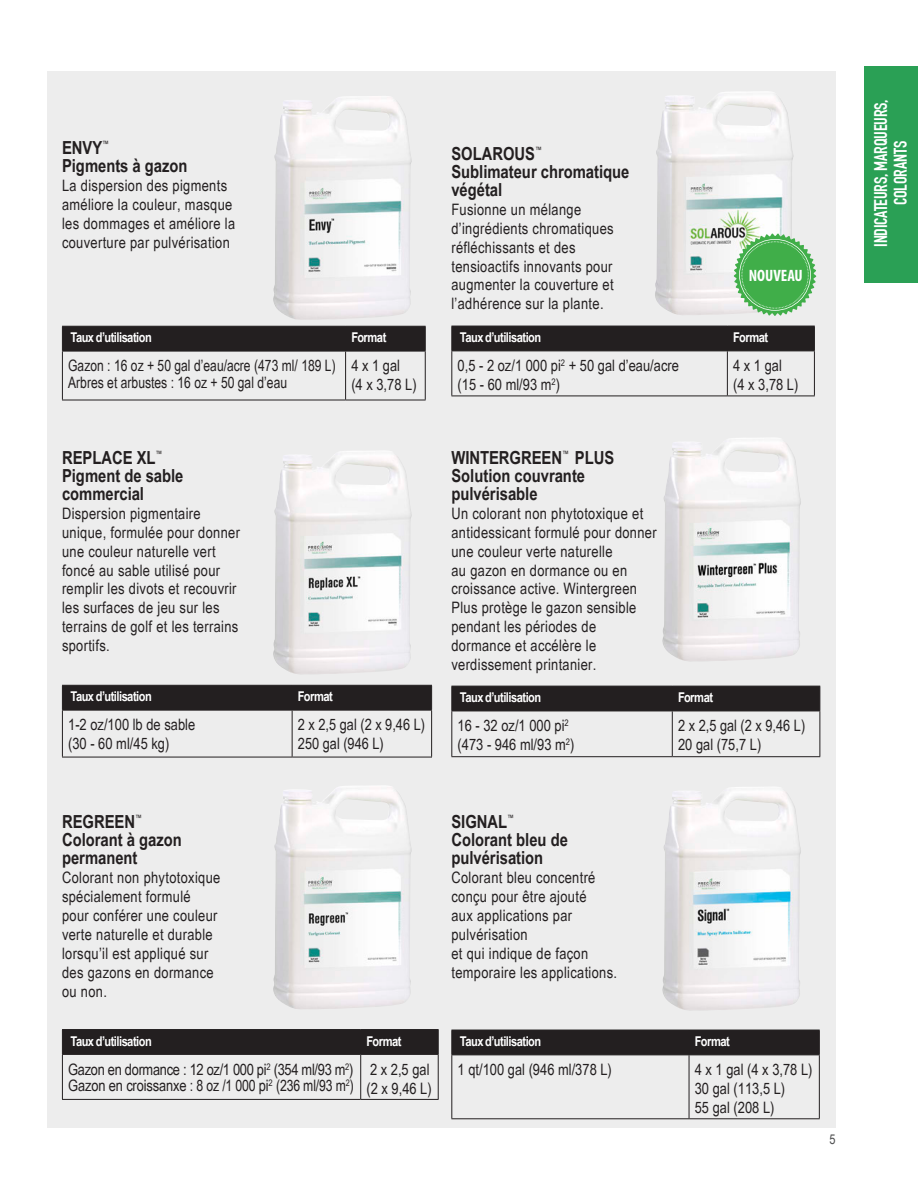
<style>
.page{position:relative;width:918px;height:1188px;background:#fff}
.page>*{position:absolute;margin:0;border:0;box-sizing:border-box;transform-origin:0 0}
.Product{font:700 condensed 18px/18px "Helvetica";color:#231f20}
.t1{font:700 18px "DIN Condensed";letter-spacing:-.01em;color:#fff}
.t2{font:700 condensed 16.5px "Myriad Pro";color:#fff}
.hero_body{font:condensed 15.75px/18.9px "Helvetica";letter-spacing:.02em;color:#231f20}
.Hero_Body{font:condensed 15.75px/18.9px "Helvetica";color:#231f20}
.Hero_Body-2{font:condensed 15.75px "Helvetica";color:#231f20;scale:.94 1}
.Hero_Body-3{font:condensed 15.75px "Helvetica";letter-spacing:-.02em;color:#231f20}
.t3{font:700 condensed 13.5px "Helvetica";letter-spacing:-.035em;color:#fff}
.t4{font:condensed 13.5px "Helvetica";color:#4b4c4d}
</style>
<div class="page">
<div style="left:48px;top:71px;width:788px;height:1057px;background:#ededed"></div>
<div style="left:864px;top:67px;width:54px;height:216px;background:#2aa055"></div>
<img style="left:273px;top:96px;width:139px;height:224px">
<div style="left:62px;top:326px;width:364px;height:25px;background:#231f20"></div>
<hr style="left:62px;top:351px;width:1px;height:49px;background:#231f20">
<hr style="left:62px;top:351px;width:284px;height:1px;background:#231f20">
<hr style="left:62px;top:400px;width:284px;height:1px;background:#231f20">
<hr style="left:345px;top:351px;width:1px;height:49px;background:#231f20">
<hr style="left:346px;top:351px;width:80px;height:1px;background:#231f20">
<hr style="left:346px;top:400px;width:80px;height:1px;background:#231f20">
<hr style="left:425px;top:351px;width:1px;height:49px;background:#231f20">
<img style="left:273px;top:786px;width:139px;height:223px">
<hr style="left:62px;top:1029px;width:299px;height:1px;background:#231f20">
<hr style="left:361px;top:1029px;width:78px;height:1px;background:#231f20">
<div style="left:62px;top:1030px;width:377px;height:24px;background:#231f20"></div>
<hr style="left:62px;top:1055px;width:1px;height:44px;background:#231f20">
<hr style="left:62px;top:1054px;width:299px;height:1px;background:#231f20">
<hr style="left:62px;top:1099px;width:299px;height:1px;background:#231f20">
<hr style="left:360px;top:1055px;width:1px;height:44px;background:#231f20">
<hr style="left:361px;top:1054px;width:78px;height:1px;background:#231f20">
<hr style="left:361px;top:1099px;width:78px;height:1px;background:#231f20">
<hr style="left:438px;top:1055px;width:1px;height:44px;background:#231f20">
<img style="left:662px;top:438px;width:139px;height:223px">
<div style="left:451px;top:686px;width:370px;height:25px;background:#231f20"></div>
<hr style="left:451px;top:711px;width:1px;height:45px;background:#231f20">
<hr style="left:451px;top:711px;width:221px;height:1px;background:#231f20">
<hr style="left:451px;top:756px;width:221px;height:1px;background:#231f20">
<hr style="left:672px;top:711px;width:1px;height:45px;background:#231f20">
<hr style="left:672px;top:711px;width:148px;height:1px;background:#231f20">
<hr style="left:672px;top:756px;width:148px;height:1px;background:#231f20">
<hr style="left:820px;top:711px;width:1px;height:45px;background:#231f20">
<img style="left:273px;top:451px;width:139px;height:223px">
<div style="left:62px;top:685px;width:370px;height:25px;background:#231f20"></div>
<hr style="left:62px;top:710px;width:1px;height:47px;background:#231f20">
<hr style="left:62px;top:710px;width:230px;height:1px;background:#231f20">
<hr style="left:62px;top:757px;width:230px;height:1px;background:#231f20">
<hr style="left:292px;top:710px;width:1px;height:47px;background:#231f20">
<hr style="left:292px;top:710px;width:140px;height:1px;background:#231f20">
<hr style="left:292px;top:757px;width:140px;height:1px;background:#231f20">
<hr style="left:431px;top:710px;width:1px;height:47px;background:#231f20">
<img style="left:662px;top:787px;width:139px;height:224px">
<div style="left:451px;top:1030px;width:369px;height:24px;background:#231f20"></div>
<hr style="left:451px;top:1055px;width:1px;height:63px;background:#231f20">
<hr style="left:451px;top:1054px;width:238px;height:1px;background:#231f20">
<hr style="left:451px;top:1118px;width:238px;height:1px;background:#231f20">
<hr style="left:689px;top:1055px;width:1px;height:63px;background:#231f20">
<hr style="left:689px;top:1054px;width:131px;height:1px;background:#231f20">
<hr style="left:689px;top:1118px;width:131px;height:1px;background:#231f20">
<hr style="left:819px;top:1055px;width:1px;height:63px;background:#231f20">
<img style="left:655px;top:91px;width:139px;height:224px">
<div style="left:451px;top:326px;width:364px;height:25px;background:#231f20"></div>
<hr style="left:451px;top:351px;width:1px;height:45px;background:#231f20">
<hr style="left:451px;top:351px;width:276px;height:1px;background:#231f20">
<hr style="left:451px;top:396px;width:276px;height:1px;background:#231f20">
<hr style="left:727px;top:351px;width:1px;height:45px;background:#231f20">
<hr style="left:727px;top:351px;width:88px;height:1px;background:#231f20">
<hr style="left:727px;top:396px;width:88px;height:1px;background:#231f20">
<hr style="left:814px;top:351px;width:1px;height:45px;background:#231f20">
<svg style="left:734px;top:234px;width:82px;height:82px"></svg>
<p class="Product" style="left:62px;top:139px;width:127px">ENVY<sup>™<br></sup>Pigments à gazon</p>
<p class="hero_body" style="left:62px;top:176px;width:175px">La dispersion des pigments améliore la couleur, masque les dommages et améliore la couverture par pulvérisation</p>
<p class="t3" style="left:71px;top:330px;width:83px">Taux d’utilisation</p>
<p class="t3" style="left:351px;top:330px;width:37px">Format</p>
<p class="Hero_Body-2" style="left:68px;top:357px;width:286px">Gazon : 16 oz + 50 gal d’eau/acre (473 ml/ 189 L)</p>
<p class="Hero_Body-2" style="left:68px;top:373px;width:234px">Arbres et arbustes : 16 oz + 50 gal d’eau</p>
<p class="Hero_Body" style="left:351px;top:357px;width:50px">4 x 1 gal</p>
<p class="Hero_Body" style="left:351px;top:376px;width:67px">(4 x 3,78 L)</p>
<p class="Product" style="left:62px;top:449px;width:104px">REPLACE XL<sup>™</sup></p>
<p class="Product" style="left:62px;top:467px;width:123px">Pigment de sable commercial</p>
<p class="hero_body" style="left:62px;top:504px;width:179px">Dispersion pigmentaire unique, formulée pour donner une couleur naturelle vert foncé au sable utilisé pour remplir les divots et recouvrir les surfaces de jeu sur les terrains de golf et les terrains sportifs.</p>
<p class="t3" style="left:71px;top:689px;width:83px">Taux d’utilisation</p>
<p class="t3" style="left:298px;top:689px;width:37px">Format</p>
<p class="Hero_Body" style="left:68px;top:716px;width:129px">1-2 oz/100 lb de sable</p>
<p class="Hero_Body" style="left:68px;top:735px;width:103px">(30 - 60 ml/45 kg)</p>
<p class="Hero_Body" style="left:298px;top:716px;width:129px">2 x 2,5 gal (2 x 9,46 L)</p>
<p class="Hero_Body" style="left:298px;top:735px;width:88px">250 gal (946 L)</p>
<p class="Product" style="left:451px;top:145px;width:94px">SOLAROUS<sup>™</sup></p>
<p class="Product" style="left:451px;top:163px;width:179px">Sublimateur chromatique végétal</p>
<p class="hero_body" style="left:451px;top:200px;width:164px">Fusionne un mélange d’ingrédients chromatiques réfléchissants et des tensioactifs innovants pour augmenter la couverture et l’adhérence sur la plante.</p>
<p class="t2" style="left:749px;top:265px;width:56px">NOUVEAU</p>
<p class="t3" style="left:460px;top:329px;width:83px">Taux d’utilisation</p>
<p class="t3" style="left:733px;top:329px;width:37px">Format</p>
<p class="Hero_Body" style="left:458px;top:357px;width:223px">0,5 - 2 oz/1 000 pi<sup>2</sup> + 50 gal d’eau/acre</p>
<p class="Hero_Body" style="left:458px;top:375px;width:104px">(15 - 60 ml/93 m<sup>2</sup>)</p>
<p class="Hero_Body" style="left:733px;top:357px;width:50px">4 x 1 gal</p>
<p class="Hero_Body" style="left:733px;top:375px;width:67px">(4 x 3,78 L)</p>
<p class="Product" style="left:451px;top:449px;width:164px">WINTERGREEN<sup>™</sup> PLUS</p>
<p class="Product" style="left:451px;top:467px;width:135px">Solution couvrante pulvérisable</p>
<p class="hero_body" style="left:451px;top:504px;width:207px">Un colorant non phytotoxique et antidessicant formulé pour donner une couleur verte naturelle<br>au gazon en dormance ou en croissance active. Wintergreen<br>Plus protège le gazon sensible pendant les périodes de dormance et accélère le verdissement printanier.</p>
<p class="t3" style="left:460px;top:690px;width:83px">Taux d’utilisation</p>
<p class="t3" style="left:678px;top:690px;width:37px">Format</p>
<p class="Hero_Body" style="left:458px;top:717px;width:113px">16 - 32 oz/1 000 pi<sup>2</sup></p>
<p class="Hero_Body" style="left:458px;top:736px;width:118px">(473 - 946 ml/93 m<sup>2</sup>)</p>
<p class="Hero_Body" style="left:678px;top:717px;width:129px">2 x 2,5 gal (2 x 9,46 L)</p>
<p class="Hero_Body" style="left:678px;top:736px;width:85px">20 gal (75,7 L)</p>
<p class="Product" style="left:62px;top:813px;width:83px">REGREEN<sup>™</sup></p>
<p class="Product" style="left:62px;top:831px;width:121px">Colorant à gazon permanent</p>
<p class="hero_body" style="left:62px;top:868px;width:160px">Colorant non phytotoxique spécialement formulé pour conférer une couleur verte naturelle et durable lorsqu’il est appliqué sur des gazons en dormance ou non.</p>
<p class="t3" style="left:71px;top:1033px;width:83px">Taux d’utilisation</p>
<p class="t3" style="left:366px;top:1033px;width:37px">Format</p>
<p class="Hero_Body-3" style="left:68px;top:1060px;width:287px">Gazon en dormance : 12 oz/1 000 pi<sup>2</sup> (354 ml/93 m<sup>2</sup>)</p>
<p class="Hero_Body" style="left:68px;top:1077px;width:287px">Gazon en croissanxe : 8 oz /1 000 pi<sup>2</sup> (236 ml/93 m<sup>2</sup>)</p>
<p class="Hero_Body" style="left:366px;top:1060px;width:67px">2 x 2,5 gal (2 x 9,46 L)</p>
<p class="Product" style="left:451px;top:813px;width:66px">SIGNAL<sup>™</sup></p>
<p class="Product" style="left:451px;top:831px;width:118px">Colorant bleu de pulvérisation</p>
<p class="hero_body" style="left:451px;top:868px;width:146px">Colorant bleu concentré</p>
<p class="hero_body" style="left:451px;top:887px;width:137px">conçu pour être ajouté</p>
<p class="hero_body" style="left:451px;top:906px;width:122px">aux applications par pulvérisation</p>
<p class="hero_body" style="left:451px;top:944px;width:138px">et qui indique de façon</p>
<p class="hero_body" style="left:451px;top:963px;width:167px">temporaire les applications.</p>
<p class="t3" style="left:460px;top:1033px;width:83px">Taux d’utilisation</p>
<p class="t3" style="left:695px;top:1033px;width:37px">Format</p>
<p class="Hero_Body" style="left:458px;top:1061px;width:156px">1 qt/100 gal (946 ml/378 L)</p>
<p class="Hero_Body" style="left:695px;top:1061px;width:119px">4 x 1 gal (4 x 3,78 L)<br>30 gal (113,5 L)</p>
<p class="Hero_Body" style="left:695px;top:1098px;width:81px">55 gal (208 L)</p>
<p class="t4" style="left:830px;top:1132px;width:8px">5</p>
<p class="t1" style="left:870px;top:247px;width:149px;rotate:-90deg">INDICATEURS, MARQUEURS,</p>
<p class="t1" style="left:890px;top:205px;width:66px;rotate:-90deg">COLORANTS</p>
</div>
